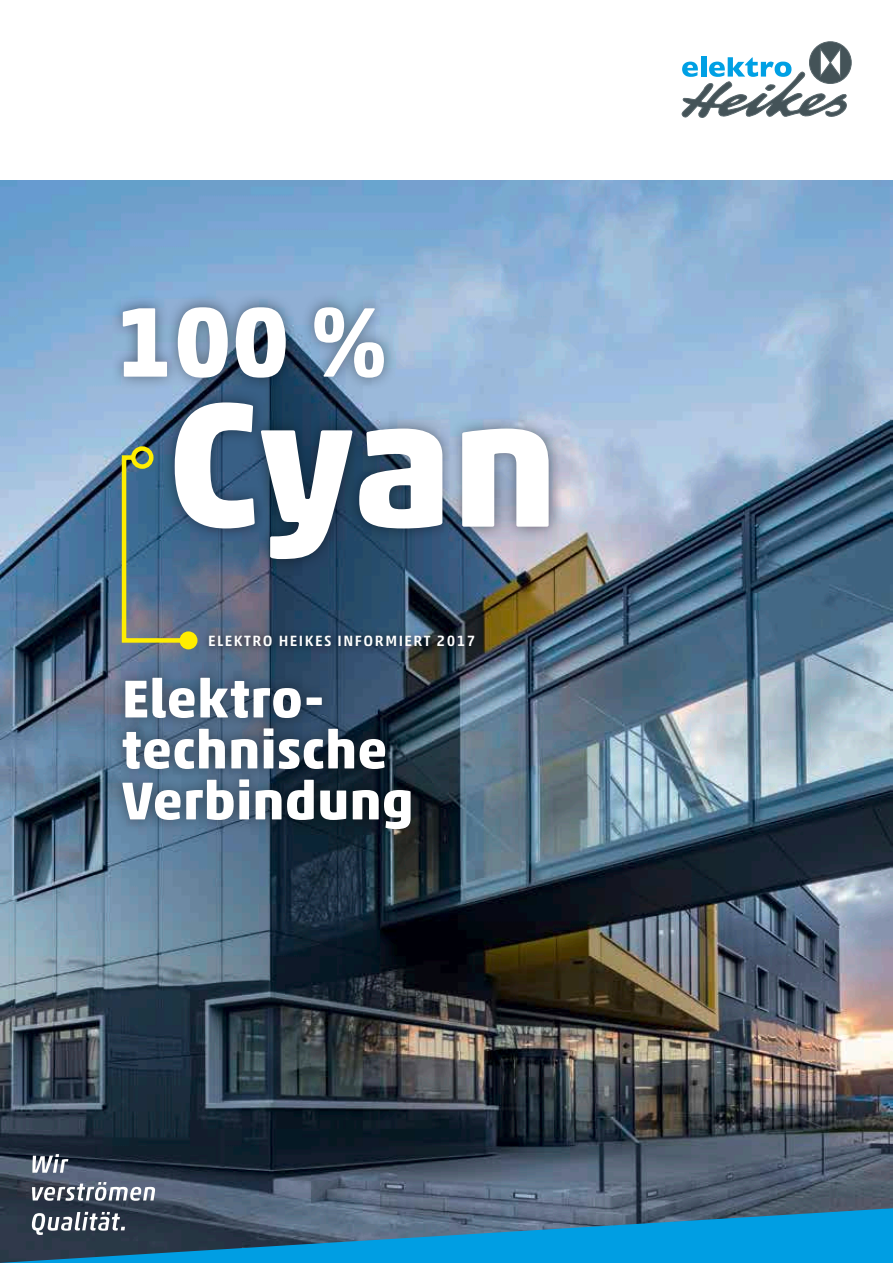
<style>
.page{position:relative;width:893px;height:1263px;background:#fff}
.page>*{position:absolute;margin:0;border:0;box-sizing:border-box;transform-origin:0 0}
.t1{font:700 180px "Akko Std";color:#fff}
.t2{font:700 100.5px "Akko Std";color:#fff}
.t3{font:700 54px/51px "Akko Std";letter-spacing:.005em;color:#fff}
.t4{font:500 15.15px "Akko Std";letter-spacing:.1em;color:#fff}
</style>
<div class="page">
<svg style="left:682px;top:42px;width:169px;height:76px"></svg>
<img style="left:0;top:180px;width:893px;height:1028px">
<svg style="left:0;top:1208px;width:893px;height:55px;background:#217aa7"></svg>
<svg style="left:32px;top:1154px;width:36px;height:19px"></svg>
<svg style="left:32px;top:1182px;width:123px;height:19px"></svg>
<svg style="left:32px;top:1212px;width:93px;height:23px"></svg>
<div style="left:109px;top:664px;width:316px;height:179px;background:#000;opacity:.44"></div>
<div style="left:109px;top:293px;width:454px;height:280px;background:#000;opacity:.44"></div>
<div style="left:202px;top:629px;width:279px;height:25px;background:#000;opacity:.64"></div>
<svg style="left:120px;top:453px;width:73px;height:192px;background:#54727d"></svg>
<div style="left:131px;top:446px;width:23px;height:23px;border:4px solid #ffed00;border-radius:50%"></div>
<div style="left:179px;top:631px;width:18px;height:18px;background:#ffed00;border-radius:50%"></div>
<h2 class="t2" style="left:116px;top:280px;width:274px">100 %</h2>
<h1 class="t1" style="left:167px;top:354px;width:393px">Cyan</h1>
<p class="t4" style="left:208px;top:632px;width:269px">ELEKTRO HEIKES INFORMIERT 2017</p>
<p class="t3" style="left:122px;top:672px;width:293px">Elektro&shy;technische<br>Verbindung</p>
</div>
